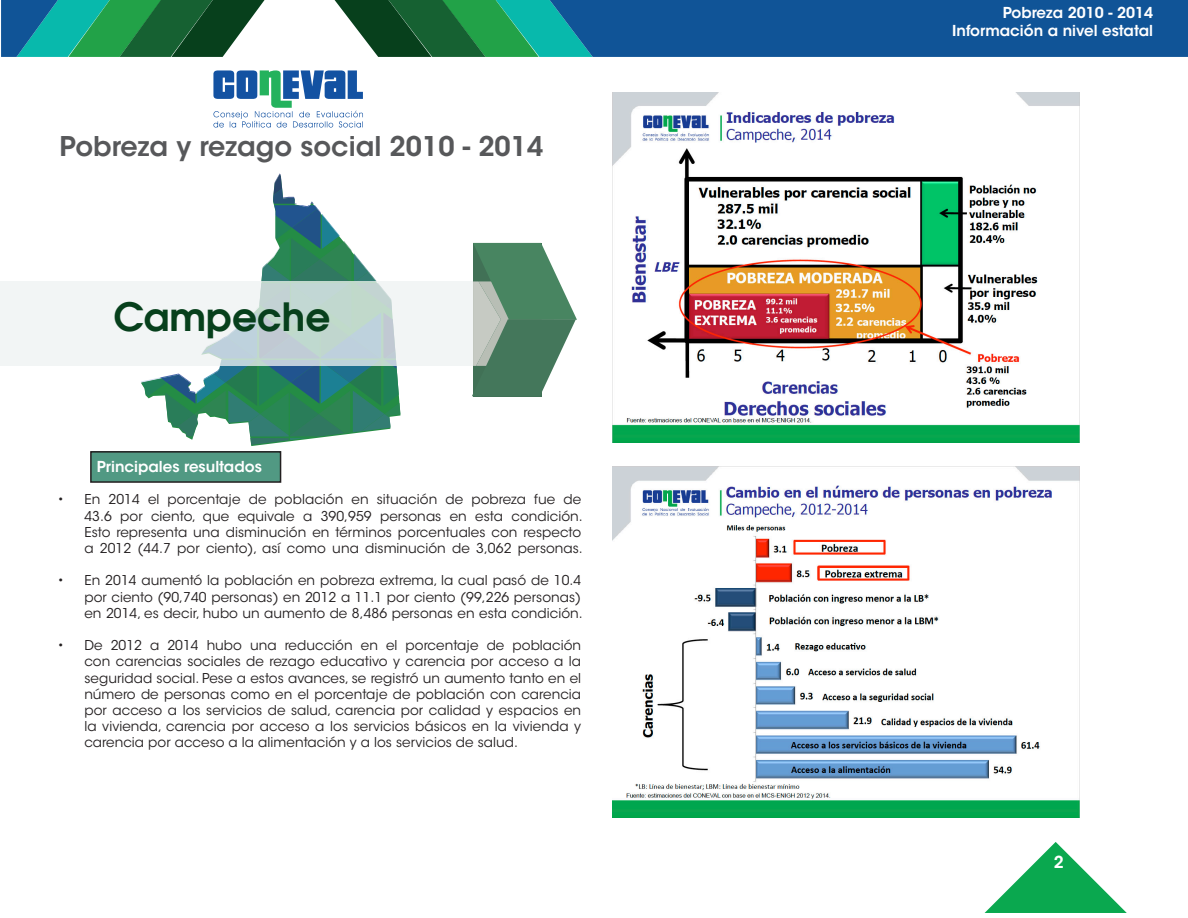
<style>
.page{position:relative;width:1188px;height:918px;background:#fff}
.page>*{position:absolute;margin:0;border:0;box-sizing:border-box;transform-origin:0 0}
.t1{font:600 39px "Avant Garde";color:#07401c}
.t2{font:600 27px "ITC Avant Garde Std";color:#57585a}
.t3{font:600 16.5px "ITC Avant Garde Std";color:#fff}
.t4{font:600 15px/18px "ITC Avant Garde Std";color:#fff;text-align:right}
.t5{font:13.5px/16.2px "ITC Avant Garde Std";letter-spacing:.005em;color:#231f20;text-align:justify}
</style>
<div class="page">
<svg style="left:141px;top:173px;width:259px;height:272px"></svg>
<svg style="left:1px;top:0;width:264px;height:57px;background:#258368"></svg>
<svg style="left:335px;top:0;width:853px;height:57px;background:#166388"></svg>
<svg style="left:213px;top:70px;width:150px;height:58px"></svg>
<svg style="left:0;top:281px;width:472px;height:85px;fill:#f2f5f5"></svg>
<svg style="left:472px;top:243px;width:105px;height:153px"></svg>
<svg style="left:985px;top:842px;width:142px;height:71px"></svg>
<img style="left:612px;top:93px;width:468px;height:349px">
<img style="left:612px;top:467px;width:468px;height:350px">
<div style="left:91px;top:452px;width:190px;height:30px;background:#519983"></div>
<div style="left:90px;top:451px;width:191px;height:32px;border:2px solid #231f20"></div>
<p class="t2" style="left:60px;top:129px;width:485px">Pobreza y rezago social 2010 - 2014</p>
<h1 class="t1" style="left:113px;top:290px;width:218px">Campeche</h1>
<p class="t4" style="left:97px;top:457px;width:167px">Principales resultados</p>
<p class="t5" style="left:84px;top:492px;width:500px;text-indent:-27px">• En 2014 el porcentaje de población en situación de pobreza fue de 43.6 por ciento, que equivale a 390,959 personas en esta condición.<br>Esto representa una disminución en términos porcentuales con respecto a 2012 (44.7 por ciento), así como una disminución de 3,062 personas.</p>
<p class="t5" style="left:84px;top:573px;width:500px;text-indent:-27px">• En 2014 aumentó la población en pobreza extrema, la cual pasó de 10.4 por ciento (90,740 personas) en 2012 a 11.1 por ciento (99,226 personas) en 2014, es decir, hubo un aumento de 8,486 personas en esta condición.</p>
<p class="t5" style="left:84px;top:637px;width:498px;text-indent:-27px">• De 2012 a 2014 hubo una reducción en el porcentaje de población con carencias sociales de rezago educativo y carencia por acceso a la seguridad social. Pese a estos avances, se registró un aumento tanto en el número de personas como en el porcentaje de población con carencia por acceso a los servicios de salud, carencia por calidad y espacios en la vivienda, carencia por acceso a los servicios básicos en la vivienda y carencia por acceso a la alimentación y a los servicios de salud.</p>
<p class="t4" style="left:952px;top:4px;width:202px">Pobreza 2010 - 2014<br>Información a nivel estatal</p>
<p class="t3" style="left:1054px;top:852px;width:11px">2</p>
</div>
